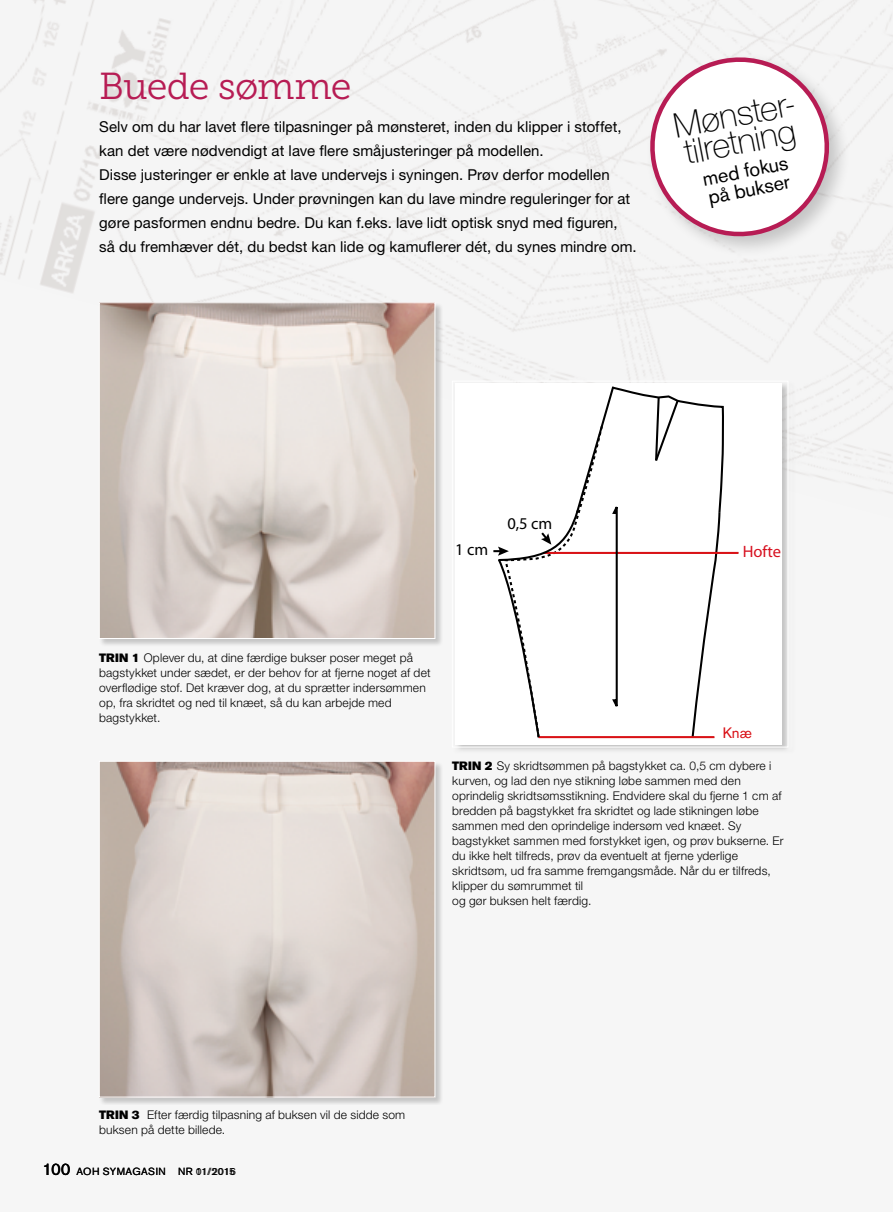
<style>
.page{position:relative;width:893px;height:1212px;background:#f4f4f4}
.page>*{position:absolute;margin:0;border:0;box-sizing:border-box;transform-origin:0 0}
.t1{font:37.5px "Museo Slab 300";letter-spacing:-.025em;color:#b71c54}
.t2{font:100 34.2px/27.5px "Helvetica Neue LT";color:#000}
.t3{font:19.95px/18.9px "Akzidenz Grotesk BE";color:#000}
.t4{font:16.5px "Myriad Pro";color:#d7101f}
.t5{font:16.5px "Myriad Pro";color:#000}
.t6{font:15px/24px "Helvetica Neue LT";letter-spacing:.005em;color:#000}
.t7{font:15px "Akzidenz Grotesk BE";color:#d90f15}
.t8{font:300 12px/15px "Helvetica Neue LT";letter-spacing:.015em;color:#000}
.t9{font:10.35px "Akzidenz Grotesk BE";letter-spacing:.035em;color:#000}
.s1{font-family:"Akzidenz Grotesk BE Super";font-weight:400}
.s2{font-size:16.8px}
</style>
<div class="page">
<img style="left:0;top:0;width:893px;height:493px">
<div style="left:645px;top:52px;width:206px;height:206px;background:#000;opacity:.2"></div>
<svg style="left:645px;top:52px;width:189px;height:190px"></svg>
<div style="left:100px;top:303px;width:343px;height:343px;background:#000;opacity:.2"></div>
<img style="left:101px;top:305px;width:332px;height:332px">
<div style="left:99px;top:303px;width:336px;height:336px;border:1px solid #fff"></div>
<div style="left:453px;top:381px;width:343px;height:374px;background:#000;opacity:.2"></div>
<div style="left:455px;top:383px;width:327px;height:361px;background:#fff"></div>
<hr style="left:544px;top:552px;width:194px;height:2px;background:#d91216">
<svg style="left:493px;top:386px;width:232px;height:353px"></svg>
<div style="left:452px;top:381px;width:336px;height:366px;border:1px solid #fff"></div>
<div style="left:100px;top:761px;width:343px;height:344px;background:#000;opacity:.2"></div>
<img style="left:101px;top:763px;width:332px;height:332px">
<div style="left:99px;top:761px;width:336px;height:336px;border:1px solid #fff"></div>
<div style="left:718px;top:724px;width:33px;height:19px;background:#fff"></div>
<h1 class="t1" style="left:99px;top:65px;width:254px">Buede sømme</h1>
<p class="t6" style="left:99px;top:115px;width:539px">Selv om du har lavet flere tilpasninger på mønsteret, inden du klipper i stoffet, kan det være nødvendigt at lave flere småjusteringer på modellen.<br>Disse justeringer er enkle at lave undervejs i syningen. Prøv derfor modellen flere gange undervejs. Under prøvningen kan du lave mindre reguleringer for at gøre pasformen endnu bedre. Du kan f.eks. lave lidt optisk snyd med figuren, så du fremhæver dét, du bedst kan lide og kamuflerer dét, du synes mindre om.</p>
<h2 class="t2" style="left:671px;top:113px;width:131px;rotate:-11deg">Mønster&shy;tilretning</h2>
<h3 class="t3" style="left:701px;top:169px;width:92px;rotate:-11deg">MED FOKUS<br>PÅ BUKSER</h3>
<h3 class="t5" style="left:455px;top:541px;width:35px">1 cm</h3>
<h3 class="t5" style="left:507px;top:514px;width:46px">0,5 cm</h3>
<p class="t8" style="left:99px;top:650px;width:333px"><span class="s1">TRIN 1</span> Oplever du, at dine færdige bukser poser meget på bagstykket under sædet, er der behov for at fjerne noget af det overflødige stof. Det kræver dog, at du sprætter indersømmen op, fra skridtet og ned til knæet, så du kan arbejde med bagstykket.</p>
<h3 class="t4" style="left:743px;top:543px;width:40px">Hofte</h3>
<p class="t7" style="left:723px;top:724px;width:31px">KNÆ</p>
<h3 class="t4" style="left:719px;top:727px;width:28px">Kne</h3>
<p class="t8" style="left:452px;top:758px;width:333px"><span class="s1">TRIN 2</span> Sy skridtsømmen på bagstykket ca. 0,5 cm dybere i kurven, og lad den nye stikning løbe sammen med den oprindelig skridtsømsstikning. Endvidere skal du fjerne 1 cm af bredden på bagstykket fra skridtet og lade stikningen løbe sammen med den oprindelige indersøm ved knæet. Sy bagstykket sammen med forstykket igen, og prøv bukserne. Er du ikke helt tilfreds, prøv da eventuelt at fjerne yderlige skridtsøm, ud fra samme fremgangsmåde. Når du er tilfreds, klipper du sømrummet til<br>og gør buksen helt færdig.</p>
<p class="t8" style="left:99px;top:1107px;width:308px"><span class="s1">TRIN 3</span> Efter færdig tilpasning af buksen vil de sidde som buksen på dette billede.</p>
<p class="t9" style="left:43px;top:1165px;width:194px"><span class="s2">100</span> AOH SYMAGASIN NR 11/2015</p>
<p class="t9" style="left:196px;top:1165px;width:8px">0</p>
<p class="t9" style="left:230px;top:1165px;width:8px">6</p>
</div>
